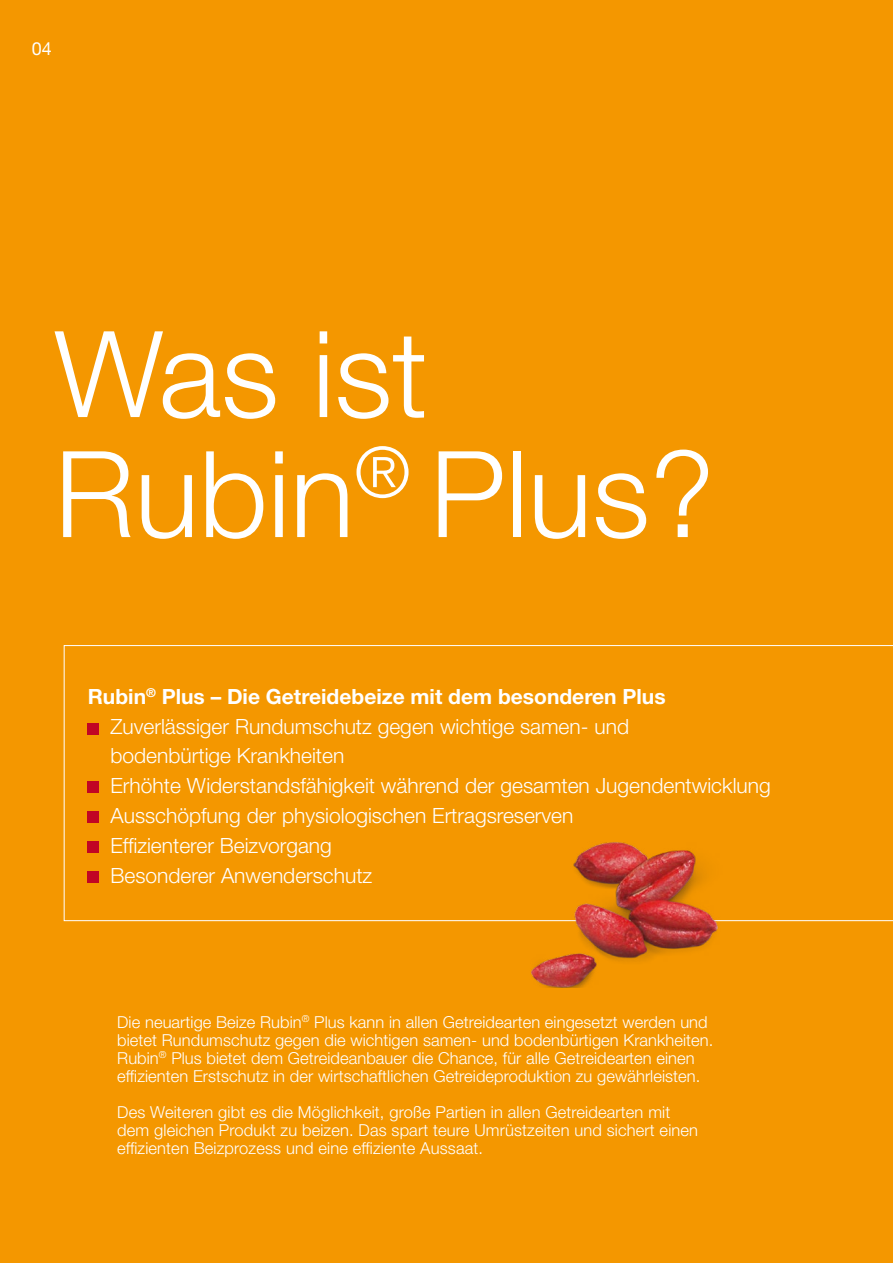
<style>
.page{position:relative;width:893px;height:1263px;background:#f49700}
.page>*{position:absolute;margin:0;border:0;box-sizing:border-box;transform-origin:0 0}
.t1{font:300 120px/120px "Helvetica Neue LT Std";color:#fff}
.t2{font:300 21px/29.7px "Helvetica Neue LT Std";color:#fff}
.t3{font:18px "Helvetica Neue LT Std";color:#fff}
.t4{font:300 16.5px/18px "Helvetica Neue LT Std";letter-spacing:.005em;color:#fff}
.s1{font-weight:700}
</style>
<div class="page">
<svg style="left:64px;top:645px;width:829px;height:276px"></svg>
<div style="left:88px;top:723px;width:11px;height:11px;background:#c10524"></div>
<div style="left:88px;top:782px;width:11px;height:11px;background:#c10524"></div>
<div style="left:88px;top:812px;width:11px;height:11px;background:#c10524"></div>
<div style="left:88px;top:842px;width:11px;height:11px;background:#c10524"></div>
<div style="left:88px;top:872px;width:11px;height:11px;background:#c10524"></div>
<img style="left:518px;top:824px;width:214px;height:164px">
<p class="t3" style="left:32px;top:38px;width:22px">04</p>
<h1 class="t1" style="left:55px;top:312px;width:661px">Was ist<br>Rubin<sup>®</sup> Plus?</h1>
<p class="t2" style="left:111px;top:682px;width:662px;text-indent:-23px"><span class="s1">Rubin</span><sup>®</sup> <span class="s1">Plus – Die Getreidebeize mit dem besonderen Plus </span>Zuverlässiger Rundumschutz gegen wichtige samen- und<br>bodenbürtige Krankheiten<br>Erhöhte Widerstandsfähigkeit während der gesamten Jugendentwicklung Ausschöpfung der physiologischen Ertragsreserven<br>Effizienterer Beizvorgang<br>Besonderer Anwenderschutz</p>
<p class="t4" style="left:117px;top:1012px;width:598px">Die neuartige Beize Rubin<sup>®</sup> Plus kann in allen Getreidearten eingesetzt werden und bietet Rundumschutz gegen die wichtigen samen- und bodenbürtigen Krankheiten.<br>Rubin<sup>®</sup> Plus bietet dem Getreideanbauer die Chance, für alle Getreidearten einen effizienten Erstschutz in der wirtschaftlichen Getreideproduktion zu gewährleisten.</p>
<p class="t4" style="left:117px;top:1102px;width:582px">Des Weiteren gibt es die Möglichkeit, große Partien in allen Getreidearten mit dem gleichen Produkt zu beizen. Das spart teure Umrüstzeiten und sichert einen effizienten Beizprozess und eine effiziente Aussaat.</p>
</div>
